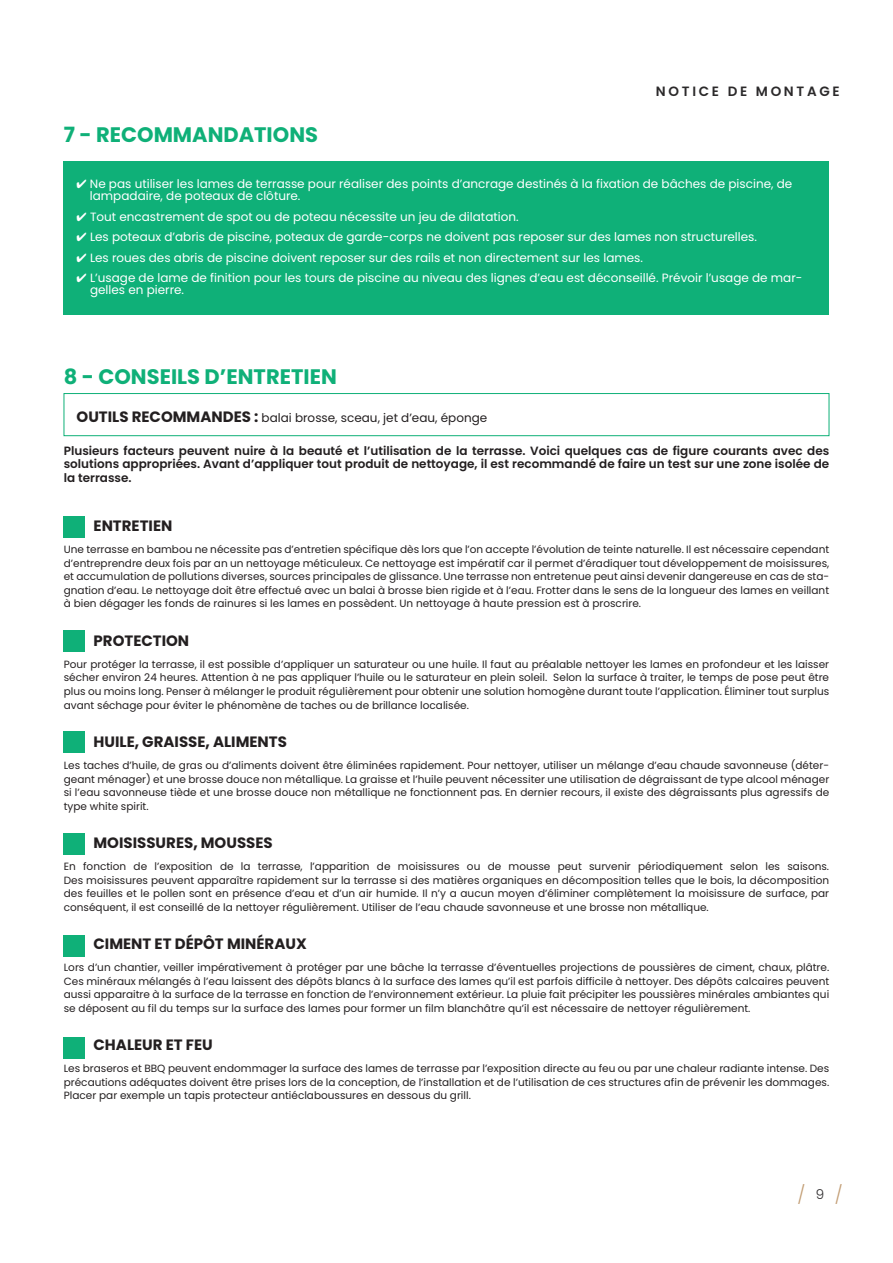
<style>
.page{position:relative;width:893px;height:1263px;background:#fff}
.page>*{position:absolute;margin:0;border:0;box-sizing:border-box;transform-origin:0 0}
.t1{font:700 21px "Poppins";color:#0fb078}
.t2{font:300 18px "Poppins";color:#c29d74}
.t3{font:700 15px "Poppins";color:#231f20}
.Page_Number{font:600 13.5px "Poppins";letter-spacing:.2em;color:#2b292a}
.t4{font:300 13.5px "Poppins";color:#2b292a}
.t5{font:12px/12px "Poppins";color:#fff}
.t6{font:600 12px/13.5px "Poppins";color:#231f20;text-align:justify}
.t7{font:12px "Poppins";color:#231f20}
.t8{font:10.5px/13.5px "Poppins";color:#231f20;text-align:justify}
.s1{font-weight:700;font-size:15px}
</style>
<div class="page">
<div style="left:64px;top:162px;width:765px;height:153px;background:#0fb078"></div>
<div style="left:64px;top:393px;width:765px;height:43px;border:1px solid #0fb078"></div>
<div style="left:64px;top:731px;width:21px;height:22px;background:#0fb078"></div>
<div style="left:64px;top:833px;width:21px;height:22px;background:#0fb078"></div>
<div style="left:64px;top:517px;width:21px;height:21px;background:#0fb078"></div>
<div style="left:64px;top:935px;width:21px;height:22px;background:#0fb078"></div>
<div style="left:64px;top:631px;width:21px;height:21px;background:#0fb078"></div>
<div style="left:64px;top:1037px;width:21px;height:22px;background:#0fb078"></div>
<p class="Page_Number" style="left:656px;top:83px;width:185px">NOTICE DE MONTAGE</p>
<p class="t1" style="left:64px;top:123px;width:256px">7 - RECOMMANDATIONS</p>
<p class="t5" style="left:90px;top:178px;width:704px;text-indent:-13px">✔ Ne pas utiliser les lames de terrasse pour réaliser des points d’ancrage destinés à la fixation de bâches de piscine, de lampadaire, de poteaux de clôture.</p>
<p class="t5" style="left:77px;top:211px;width:444px">✔ Tout encastrement de spot ou de poteau nécessite un jeu de dilatation.</p>
<p class="t5" style="left:77px;top:231px;width:682px">✔ Les poteaux d’abris de piscine, poteaux de garde-corps ne doivent pas reposer sur des lames non structurelles.</p>
<p class="t5" style="left:77px;top:252px;width:568px">✔ Les roues des abris de piscine doivent reposer sur des rails et non directement sur les lames.</p>
<p class="t5" style="left:90px;top:272px;width:714px;text-indent:-13px">✔ L’usage de lame de finition pour les tours de piscine au niveau des lignes d’eau est déconseillé. Prévoir l’usage de mar&shy;gelles en pierre.</p>
<p class="t1" style="left:64px;top:364px;width:275px">8 - CONSEILS D’ENTRETIEN</p>
<p class="t7" style="left:77px;top:411px;width:412px"><span class="s1">OUTILS RECOMMANDES :</span> balai brosse, sceau, jet d’eau, éponge</p>
<p class="t6" style="left:64px;top:444px;width:767px">Plusieurs facteurs peuvent nuire à la beauté et l’utilisation de la terrasse. Voici quelques cas de figure courants avec des solutions appropriées. Avant d’appliquer tout produit de nettoyage, il est recommandé de faire un test sur une zone isolée de la terrasse.</p>
<p class="t3" style="left:94px;top:517px;width:80px">ENTRETIEN</p>
<p class="t8" style="left:64px;top:543px;width:767px">Une terrasse en bambou ne nécessite pas d’entretien spécifique dès lors que l’on accepte l’évolution de teinte naturelle. Il est nécessaire cependant d’entreprendre deux fois par an un nettoyage méticuleux. Ce nettoyage est impératif car il permet d’éradiquer tout développement de moisissures, et accumulation de pollutions diverses, sources principales de glissance. Une terrasse non entretenue peut ainsi devenir dangereuse en cas de sta&shy;gnation d’eau. Le nettoyage doit être effectué avec un balai à brosse bien rigide et à l’eau. Frotter dans le sens de la longueur des lames en veillant à bien dégager les fonds de rainures si les lames en possèdent. Un nettoyage à haute pression est à proscrire.</p>
<p class="t3" style="left:94px;top:632px;width:97px">PROTECTION</p>
<p class="t8" style="left:64px;top:658px;width:767px">Pour protéger la terrasse, il est possible d’appliquer un saturateur ou une huile. Il faut au préalable nettoyer les lames en profondeur et les laisser sécher environ 24 heures. Attention à ne pas appliquer l’huile ou le saturateur en plein soleil. Selon la surface à traiter, le temps de pose peut être plus ou moins long. Penser à mélanger le produit régulièrement pour obtenir une solution homogène durant toute l’application. Éliminer tout surplus avant séchage pour éviter le phénomène de taches ou de brillance localisée.</p>
<p class="t3" style="left:94px;top:733px;width:195px">HUILE, GRAISSE, ALIMENTS</p>
<p class="t8" style="left:64px;top:759px;width:767px">Les taches d’huile, de gras ou d’aliments doivent être éliminées rapidement. Pour nettoyer, utiliser un mélange d’eau chaude savonneuse (déter&shy;geant ménager) et une brosse douce non métallique. La graisse et l’huile peuvent nécessiter une utilisation de dégraissant de type alcool ménager si l’eau savonneuse tiède et une brosse douce non métallique ne fonctionnent pas. En dernier recours, il existe des dégraissants plus agressifs de type white spirit.</p>
<p class="t3" style="left:94px;top:834px;width:181px">MOISISSURES, MOUSSES</p>
<p class="t8" style="left:64px;top:860px;width:767px">En fonction de l’exposition de la terrasse, l’apparition de moisissures ou de mousse peut survenir périodiquement selon les saisons.<br>Des moisissures peuvent apparaître rapidement sur la terrasse si des matières organiques en décomposition telles que le bois, la décomposition des feuilles et le pollen sont en présence d’eau et d’un air humide. Il n’y a aucun moyen d’éliminer complètement la moisissure de surface, par conséquent, il est conseillé de la nettoyer régulièrement. Utiliser de l’eau chaude savonneuse et une brosse non métallique.</p>
<p class="t3" style="left:94px;top:935px;width:215px">CIMENT ET DÉPÔT MINÉRAUX</p>
<p class="t8" style="left:64px;top:961px;width:767px">Lors d’un chantier, veiller impérativement à protéger par une bâche la terrasse d’éventuelles projections de poussières de ciment, chaux, plâtre.<br>Ces minéraux mélangés à l’eau laissent des dépôts blancs à la surface des lames qu’il est parfois difficile à nettoyer. Des dépôts calcaires peuvent aussi apparaitre à la surface de la terrasse en fonction de l’environnement extérieur. La pluie fait précipiter les poussières minérales ambiantes qui se déposent au fil du temps sur la surface des lames pour former un film blanchâtre qu’il est nécessaire de nettoyer régulièrement.</p>
<p class="t3" style="left:94px;top:1036px;width:121px">CHALEUR ET FEU</p>
<p class="t8" style="left:64px;top:1062px;width:767px">Les braseros et BBQ peuvent endommager la surface des lames de terrasse par l’exposition directe au feu ou par une chaleur radiante intense. Des précautions adéquates doivent être prises lors de la conception, de l’installation et de l’utilisation de ces structures afin de prévenir les dommages.<br>Placer par exemple un tapis protecteur antiéclaboussures en dessous du grill.</p>
<h2 class="t2" style="left:797px;top:1185px;width:9px">/</h2>
<h2 class="t2" style="left:835px;top:1185px;width:9px">/</h2>
<p class="t4" style="left:816px;top:1186px;width:10px">9</p>
</div>
